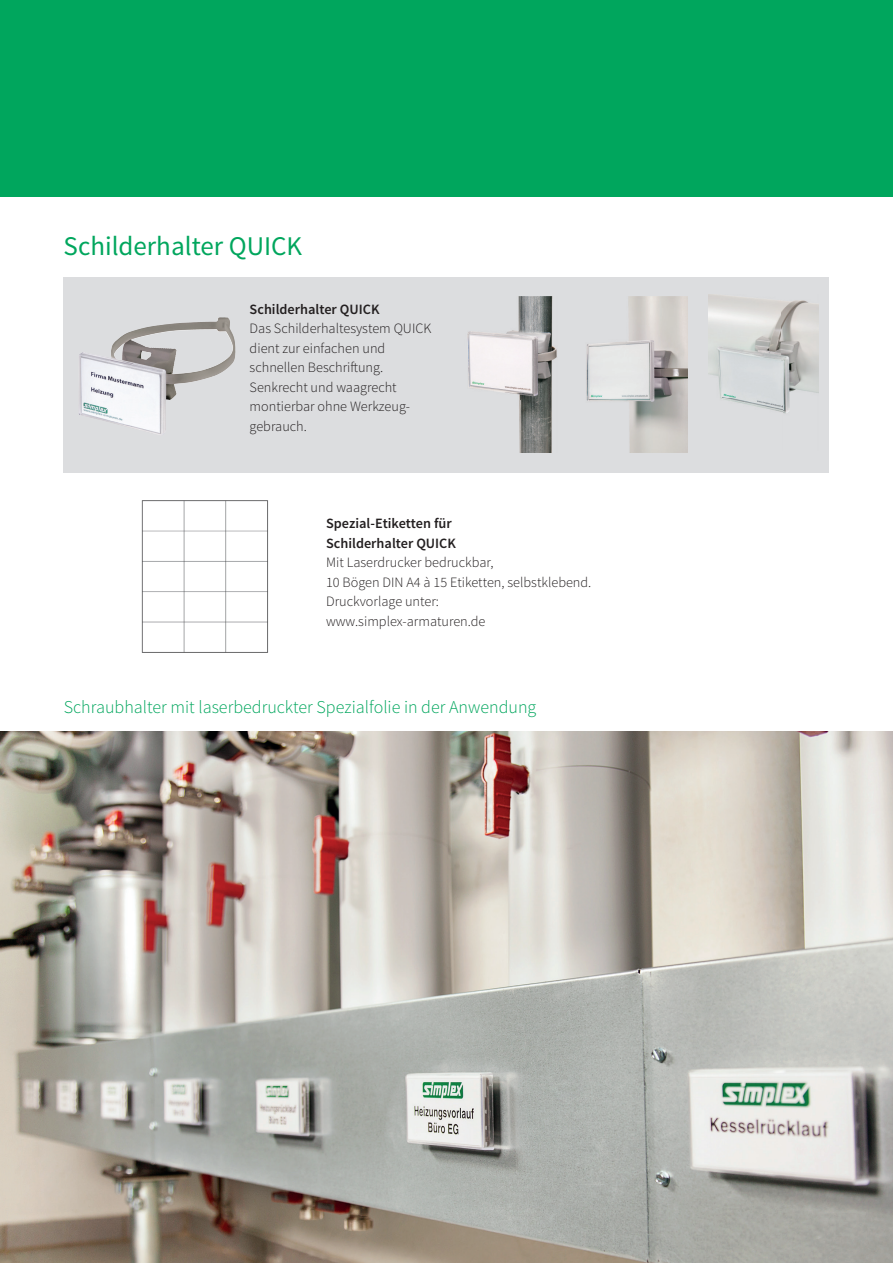
<style>
.page{position:relative;width:893px;height:1263px;background:#fff}
.page>*{position:absolute;margin:0;border:0;box-sizing:border-box;transform-origin:0 0}
.t1{font:27px "Source Sans Pro";color:#00a65d}
.t2{font:300 18px "Source Sans Pro";color:#00a65d}
.t3{font:300 14.25px/19.5px "Source Sans Pro";color:#231f20}
.t4{font:600 14.25px/19.5px "Source Sans Pro";color:#231f20}
</style>
<div class="page">
<div style="left:64px;top:277px;width:765px;height:195px;background:#dcdddf"></div>
<div style="left:0;top:0;width:893px;height:196px;background:#00a65d"></div>
<img style="left:142px;top:500px;width:126px;height:153px">
<img style="left:467px;top:297px;width:90px;height:156px">
<img style="left:709px;top:294px;width:110px;height:120px">
<img style="left:586px;top:297px;width:101px;height:156px">
<img style="left:111px;top:318px;width:108px;height:30px">
<img style="left:0;top:731px;width:893px;height:532px">
<h1 class="t1" style="left:64px;top:230px;width:240px">Schilderhalter QUICK</h1>
<p class="t4" style="left:250px;top:300px;width:131px">Schilderhalter QUICK</p>
<p class="t3" style="left:250px;top:319px;width:183px">Das Schilderhaltesystem QUICK dient zur einfachen und schnellen Beschriftung.<br>Senkrecht und waagrecht montierbar ohne Werkzeug&shy;gebrauch.</p>
<p class="t4" style="left:326px;top:514px;width:131px">Spezial-Etiketten für<br>Schilderhalter QUICK</p>
<p class="t3" style="left:326px;top:553px;width:267px">Mit Laserdrucker bedruckbar,<br>10 Bögen DIN A4 à 15 Etiketten, selbstklebend.<br>Druckvorlage unter: www.simplex-armaturen.de</p>
<p class="t2" style="left:64px;top:696px;width:474px">Schraubhalter mit laserbedruckter Spezialfolie in der Anwendung</p>
</div>
